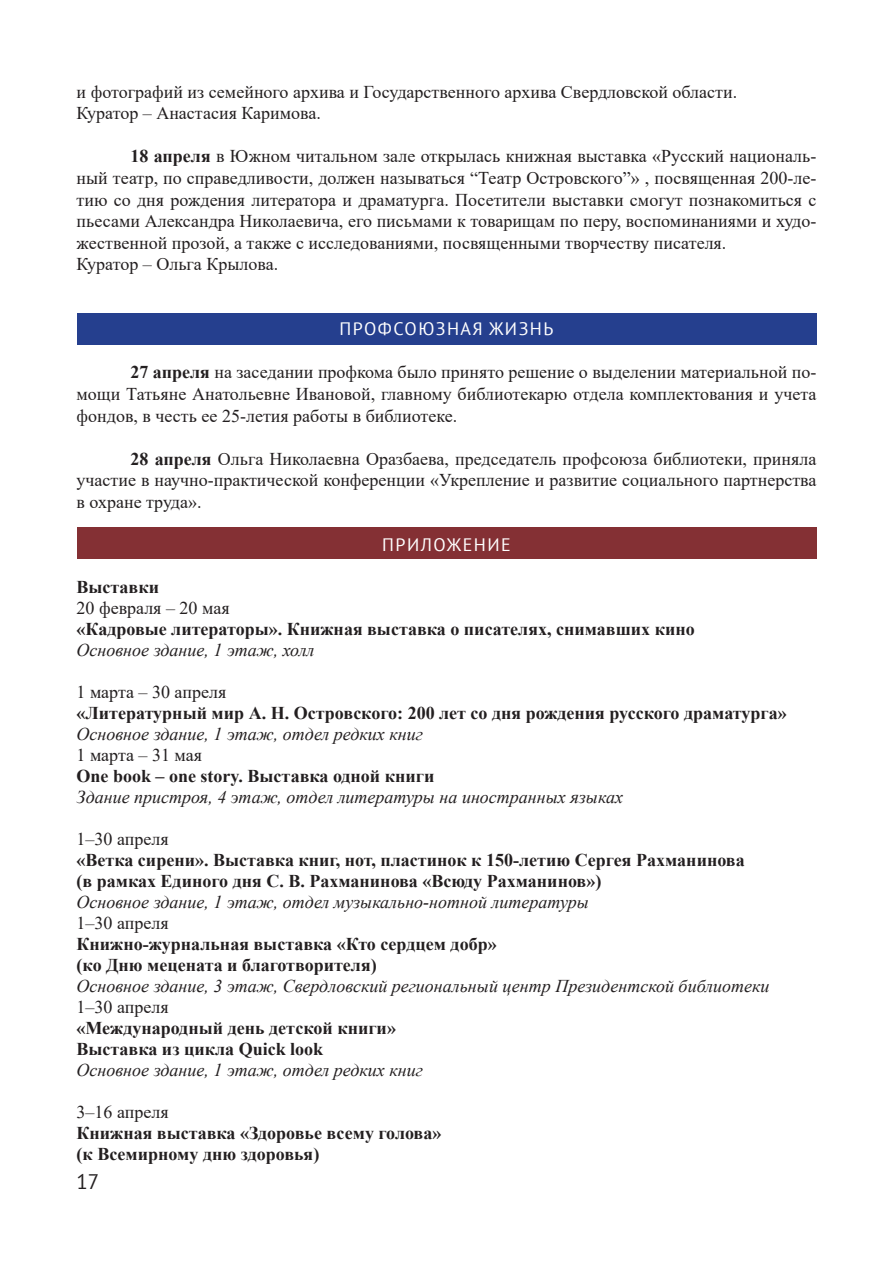
<style>
.page{position:relative;width:893px;height:1263px;background:#fff}
.page>*{position:absolute;margin:0;border:0;box-sizing:border-box;transform-origin:0 0}
.t1{font:21px "PT Sans";color:#231f20}
.основной{font:18px/21.6px "Times New Roman";color:#231f20;text-align:justify}
.основной-2{font:700 18px "Times New Roman";color:#231f20}
.подгаз{font:18px/21.6px "Times New Roman";color:#231f20;text-align:justify}
.основной-3{font:italic 18px "Times New Roman";color:#231f20}
.подгаз-2{font:18px "PT Sans";letter-spacing:.08em;color:#fff}
.подгаз-3{font:700 18px "Times New Roman";color:#231f20}
.s1{font-weight:700}
</style>
<div class="page">
<div style="left:77px;top:527px;width:739px;height:32px;background:#843034"></div>
<div style="left:77px;top:313px;width:739px;height:31px;background:#253f8e"></div>
<p class="основной" style="left:77px;top:80px;width:662px">и фотографий из семейного архива и Государственного архива Свердловской области.</p>
<p class="основной" style="left:77px;top:102px;width:246px">Куратор – Анастасия Каримова.</p>
<p class="основной" style="left:77px;top:145px;width:741px;text-indent:54px"><span class="s1">18 апреля</span> в Южном читальном зале открылась книжная выставка «Русский националь&shy;ный театр, по справедливости, должен называться “Театр Островского”» , посвященная 200-ле&shy;тию со дня рождения литератора и драматурга. Посетители выставки смогут познакомиться с пьесами Александра Николаевича, его письмами к товарищам по перу, воспоминаниями и худо&shy;жественной прозой, а также с исследованиями, посвященными творчеству писателя.</p>
<p class="основной" style="left:77px;top:253px;width:203px">Куратор – Ольга Крылова.</p>
<p class="подгаз-2" style="left:340px;top:317px;width:215px">ПРОФСОЮЗНАЯ ЖИЗНЬ</p>
<p class="подгаз" style="left:77px;top:361px;width:741px;text-indent:54px"><span class="s1">27 апреля</span> на заседании профкома было принято решение о выделении материальной по&shy;мощи Татьяне Анатольевне Ивановой, главному библиотекарю отдела комплектования и учета фондов, в честь ее 25-летия работы в библиотеке.</p>
<p class="подгаз" style="left:77px;top:447px;width:741px;text-indent:54px"><span class="s1">28 апреля</span> Ольга Николаевна Оразбаева, председатель профсоюза библиотеки, приняла участие в научно-практической конференции «Укрепление и развитие социального партнерства в охране труда».</p>
<p class="подгаз-2" style="left:382px;top:533px;width:130px">ПРИЛОЖЕНИЕ</p>
<p class="подгаз-3" style="left:77px;top:574px;width:84px">Выставки</p>
<p class="основной" style="left:77px;top:597px;width:155px">20 февраля – 20 мая</p>
<p class="основной-2" style="left:77px;top:616px;width:620px">«Кадровые литераторы». Книжная выставка о писателях, снимавших кино</p>
<p class="основной-3" style="left:77px;top:638px;width:239px">Основное здание, 1 этаж, холл</p>
<p class="основной" style="left:77px;top:681px;width:151px">1 марта – 30 апреля</p>
<p class="основной-2" style="left:77px;top:700px;width:712px">«Литературный мир А. Н. Островского: 200 лет со дня рождения русского драматурга»</p>
<p class="основной-3" style="left:77px;top:722px;width:348px">Основное здание, 1 этаж, отдел редких книг</p>
<p class="основной" style="left:77px;top:744px;width:127px">1 марта – 31 мая</p>
<p class="основной-2" style="left:77px;top:763px;width:359px">One book – one story. Выставка одной книги</p>
<p class="основной-3" style="left:77px;top:785px;width:548px">Здание пристроя, 4 этаж, отдел литературы на иностранных языках</p>
<p class="основной" style="left:77px;top:828px;width:94px">1–30 апреля</p>
<p class="основной-2" style="left:77px;top:847px;width:670px">«Ветка сирени». Выставка книг, нот, пластинок к 150-летию Сергея Рахманинова</p>
<p class="основной-2" style="left:77px;top:868px;width:526px">(в рамках Единого дня С. В. Рахманинова «Всюду Рахманинов»)</p>
<p class="основной-3" style="left:77px;top:890px;width:514px">Основное здание, 1 этаж, отдел музыкально-нотной литературы</p>
<p class="основной" style="left:77px;top:912px;width:94px">1–30 апреля</p>
<p class="основной-2" style="left:77px;top:931px;width:422px">Книжно-журнальная выставка «Кто сердцем добр»</p>
<p class="основной-2" style="left:77px;top:952px;width:302px">(ко Дню мецената и благотворителя)</p>
<p class="основной-3" style="left:77px;top:974px;width:694px">Основное здание, 3 этаж, Свердловский региональный центр Президентской библиотеки</p>
<p class="основной" style="left:77px;top:996px;width:94px">1–30 апреля</p>
<p class="основной-2" style="left:77px;top:1015px;width:321px">«Международный день детской книги»</p>
<p class="основной-2" style="left:77px;top:1036px;width:248px">Выставка из цикла Quick look</p>
<p class="основной-3" style="left:77px;top:1058px;width:348px">Основное здание, 1 этаж, отдел редких книг</p>
<p class="основной" style="left:77px;top:1101px;width:94px">3–16 апреля</p>
<p class="основной-2" style="left:77px;top:1120px;width:366px">Книжная выставка «Здоровье всему голова»</p>
<p class="основной-2" style="left:77px;top:1141px;width:244px">(к Всемирному дню здоровья)</p>
<p class="t1" style="left:77px;top:1168px;width:24px">17</p>
</div>
